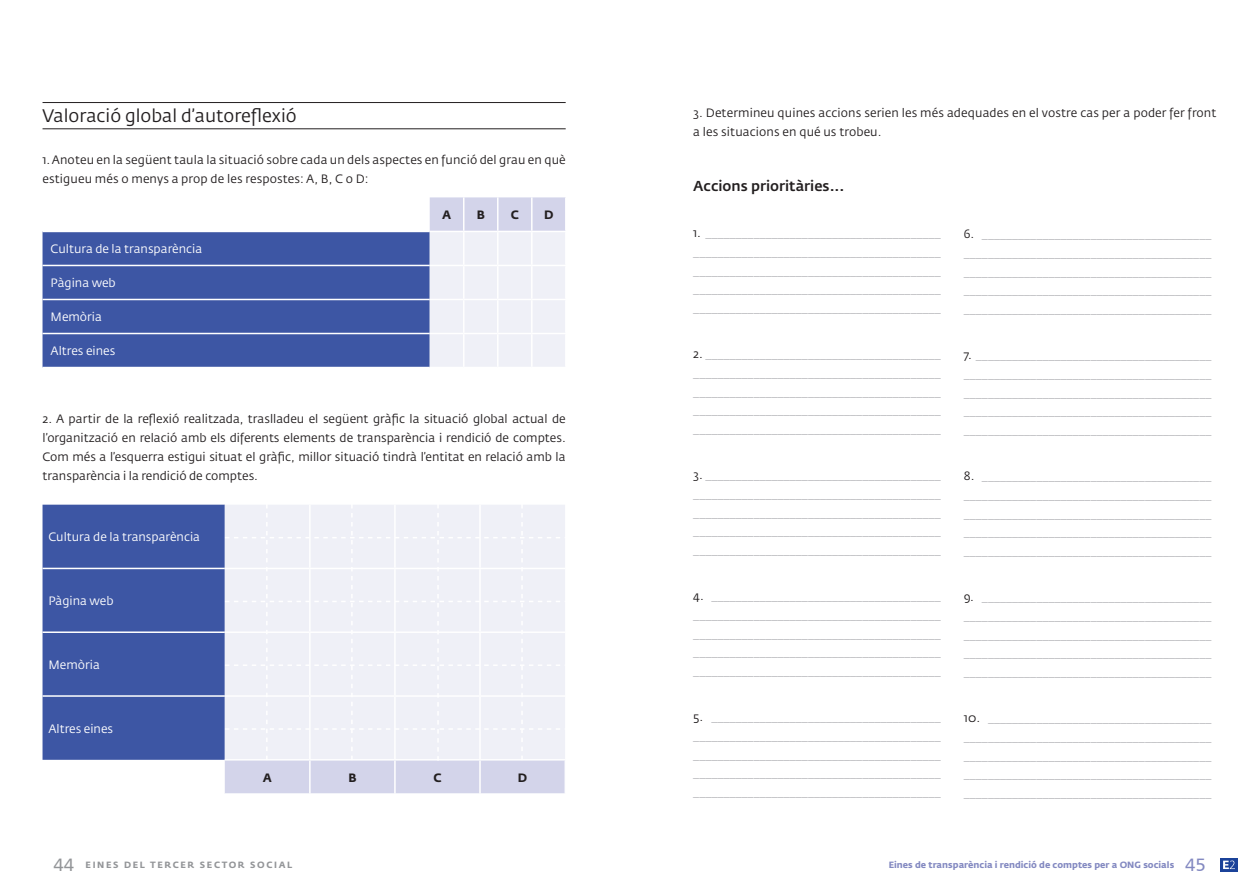
<style>
.page{position:relative;width:1259px;height:893px;background:#fff}
.page>*{position:absolute;margin:0;border:0;box-sizing:border-box;transform-origin:0 0}
.t1{font:18px "Fedra Sans Std";color:#231f20}
.t2{font:500 14.25px "Fedra Sans Std";color:#231f20}
.t3{font:12px/18.8px "Fedra Sans Std";color:#bcbdc0;text-align:justify}
.t4{font:12px/18.8px "Fedra Sans Std";letter-spacing:.01em;color:#231f20}
.t5{font:12px "Fedra Sans Std";color:#fff}
.t6{font:700 12px "Fedra Sans Std";color:#231f20}
.t7{font:700 9px "Fedra Sans Std";color:#8389c1}
.t8{font:700 9px "Fedra Sans Std";letter-spacing:.18em;color:#939598}
.s1{color:#231f20}
.s2{font-family:"Humanist 777 BT Roman B";font-weight:400;font-size:18px}
</style>
<div class="page">
<div style="left:1219px;top:858px;width:18px;height:13px;background:#1b4299"></div>
<svg style="left:1223px;top:860px;width:12px;height:9px"></svg>
<hr style="left:43px;top:102px;width:523px;height:1px;background:#231f20">
<hr style="left:43px;top:128px;width:523px;height:1px;background:#231f20">
<div style="left:43px;top:232px;width:387px;height:135px;background:#3d56a4"></div>
<svg style="left:430px;top:197px;width:135px;height:170px"></svg>
<hr style="left:430px;top:231px;width:34px;height:1px;background:#fff">
<hr style="left:464px;top:231px;width:34px;height:1px;background:#fff">
<hr style="left:498px;top:231px;width:34px;height:1px;background:#fff">
<hr style="left:532px;top:231px;width:34px;height:1px;background:#fff">
<hr style="left:43px;top:265px;width:387px;height:1px;background:#fff">
<hr style="left:430px;top:265px;width:34px;height:1px;background:#fff">
<hr style="left:464px;top:265px;width:34px;height:1px;background:#fff">
<hr style="left:498px;top:265px;width:34px;height:1px;background:#fff">
<hr style="left:532px;top:265px;width:34px;height:1px;background:#fff">
<hr style="left:43px;top:299px;width:387px;height:1px;background:#fff">
<hr style="left:430px;top:299px;width:34px;height:1px;background:#fff">
<hr style="left:464px;top:299px;width:34px;height:1px;background:#fff">
<hr style="left:498px;top:299px;width:34px;height:1px;background:#fff">
<hr style="left:532px;top:299px;width:34px;height:1px;background:#fff">
<hr style="left:43px;top:333px;width:387px;height:1px;background:#fff">
<hr style="left:430px;top:333px;width:34px;height:1px;background:#fff">
<hr style="left:464px;top:333px;width:34px;height:1px;background:#fff">
<hr style="left:498px;top:333px;width:34px;height:1px;background:#fff">
<hr style="left:532px;top:333px;width:34px;height:1px;background:#fff">
<hr style="left:463px;top:197px;width:1px;height:34px;background:#fff">
<hr style="left:497px;top:197px;width:1px;height:34px;background:#fff">
<hr style="left:531px;top:197px;width:1px;height:34px;background:#fff">
<hr style="left:463px;top:232px;width:1px;height:33px;background:#fff">
<hr style="left:497px;top:232px;width:1px;height:33px;background:#fff">
<hr style="left:531px;top:232px;width:1px;height:33px;background:#fff">
<hr style="left:463px;top:266px;width:1px;height:33px;background:#fff">
<hr style="left:497px;top:266px;width:1px;height:33px;background:#fff">
<hr style="left:531px;top:266px;width:1px;height:33px;background:#fff">
<hr style="left:463px;top:300px;width:1px;height:33px;background:#fff">
<hr style="left:497px;top:300px;width:1px;height:33px;background:#fff">
<hr style="left:531px;top:300px;width:1px;height:33px;background:#fff">
<hr style="left:463px;top:334px;width:1px;height:33px;background:#fff">
<hr style="left:497px;top:334px;width:1px;height:33px;background:#fff">
<hr style="left:531px;top:334px;width:1px;height:33px;background:#fff">
<div style="left:43px;top:505px;width:182px;height:255px;background:#3d56a4"></div>
<hr style="left:43px;top:568px;width:182px;height:1px;background:#fff">
<hr style="left:43px;top:631px;width:182px;height:2px;background:#fff">
<hr style="left:43px;top:695px;width:182px;height:2px;background:#fff">
<svg style="left:225px;top:505px;width:340px;height:289px"></svg>
<h1 class="t1" style="left:43px;top:104px;width:256px">Valoració global d’autoreflexió</h1>
<p class="t4" style="left:43px;top:150px;width:524px">1. Anoteu en la següent taula la situació sobre cada un dels aspectes en funció del grau en què estigueu més o menys a prop de les respostes: A, B, C o D:</p>
<p class="t5" style="left:51px;top:241px;width:153px">Cultura de la transparència</p>
<p class="t5" style="left:51px;top:275px;width:67px">Pàgina web</p>
<p class="t5" style="left:51px;top:309px;width:53px">Memòria</p>
<p class="t5" style="left:51px;top:343px;width:66px">Altres eines</p>
<p class="t6" style="left:442px;top:207px;width:11px">A</p>
<p class="t6" style="left:477px;top:207px;width:10px">B</p>
<p class="t6" style="left:511px;top:207px;width:10px">C</p>
<p class="t6" style="left:544px;top:207px;width:11px">D</p>
<p class="t4" style="left:43px;top:410px;width:525px;text-align:justify">2. A partir de la reflexió realitzada, traslladeu el següent gràfic la situació global actual de l’organització en relació amb els diferents elements de transparència i rendició de comptes.<br>Com més a l’esquerra estigui situat el gràfic, millor situació tindrà l’entitat en relació amb la transparència i la rendició de comptes.</p>
<p class="t5" style="left:49px;top:529px;width:153px">Cultura de la transparència</p>
<p class="t5" style="left:49px;top:593px;width:67px">Pàgina web</p>
<p class="t5" style="left:49px;top:657px;width:53px">Memòria</p>
<p class="t5" style="left:49px;top:721px;width:66px">Altres eines</p>
<p class="t6" style="left:263px;top:770px;width:11px">A</p>
<p class="t6" style="left:348px;top:770px;width:10px">B</p>
<p class="t6" style="left:433px;top:770px;width:10px">C</p>
<p class="t6" style="left:518px;top:770px;width:11px">D</p>
<p class="t4" style="left:693px;top:104px;width:525px">3. Determineu quines accions serien les més adequades en el vostre cas per a poder fer front a les situacions en qué us trobeu.</p>
<p class="t2" style="left:693px;top:177px;width:152px">Accions prioritàries...</p>
<p class="t3" style="left:693px;top:224px;width:249px"><span class="s1">1.</span> _______________________________________ _________________________________________ _________________________________________ _________________________________________ _________________________________________</p>
<p class="t3" style="left:693px;top:345px;width:249px"><span class="s1">2.</span> _______________________________________ _________________________________________ _________________________________________ _________________________________________ _________________________________________</p>
<p class="t3" style="left:693px;top:466px;width:249px"><span class="s1">3.</span> _______________________________________ _________________________________________ _________________________________________ _________________________________________ _________________________________________</p>
<p class="t3" style="left:693px;top:586px;width:249px"><span class="s1">4.</span> ______________________________________ _________________________________________ _________________________________________ _________________________________________ _________________________________________</p>
<p class="t3" style="left:693px;top:707px;width:249px"><span class="s1">5.</span> ______________________________________ _________________________________________ _________________________________________ _________________________________________ _________________________________________</p>
<p class="t3" style="left:964px;top:225px;width:249px"><span class="s1">6.</span> ______________________________________ _________________________________________ _________________________________________ _________________________________________ _________________________________________</p>
<p class="t3" style="left:964px;top:346px;width:249px"><span class="s1">7.</span> _______________________________________ _________________________________________ _________________________________________ _________________________________________ _________________________________________</p>
<p class="t3" style="left:964px;top:467px;width:249px"><span class="s1">8.</span> ______________________________________ _________________________________________ _________________________________________ _________________________________________ _________________________________________</p>
<p class="t3" style="left:964px;top:588px;width:249px"><span class="s1">9.</span> ______________________________________ _________________________________________ _________________________________________ _________________________________________ _________________________________________</p>
<p class="t3" style="left:964px;top:709px;width:249px"><span class="s1">10.</span> _____________________________________ _________________________________________ _________________________________________ _________________________________________ _________________________________________</p>
<p class="t8" style="left:53px;top:859px;width:240px"><span class="s2">44</span> EINES DEL TERCER SECTOR SOCIAL</p>
<p class="t7" style="left:888px;top:859px;width:319px">Eines de transparència i rendició de comptes per a ONG socials <span class="s2">45</span></p>
</div>
